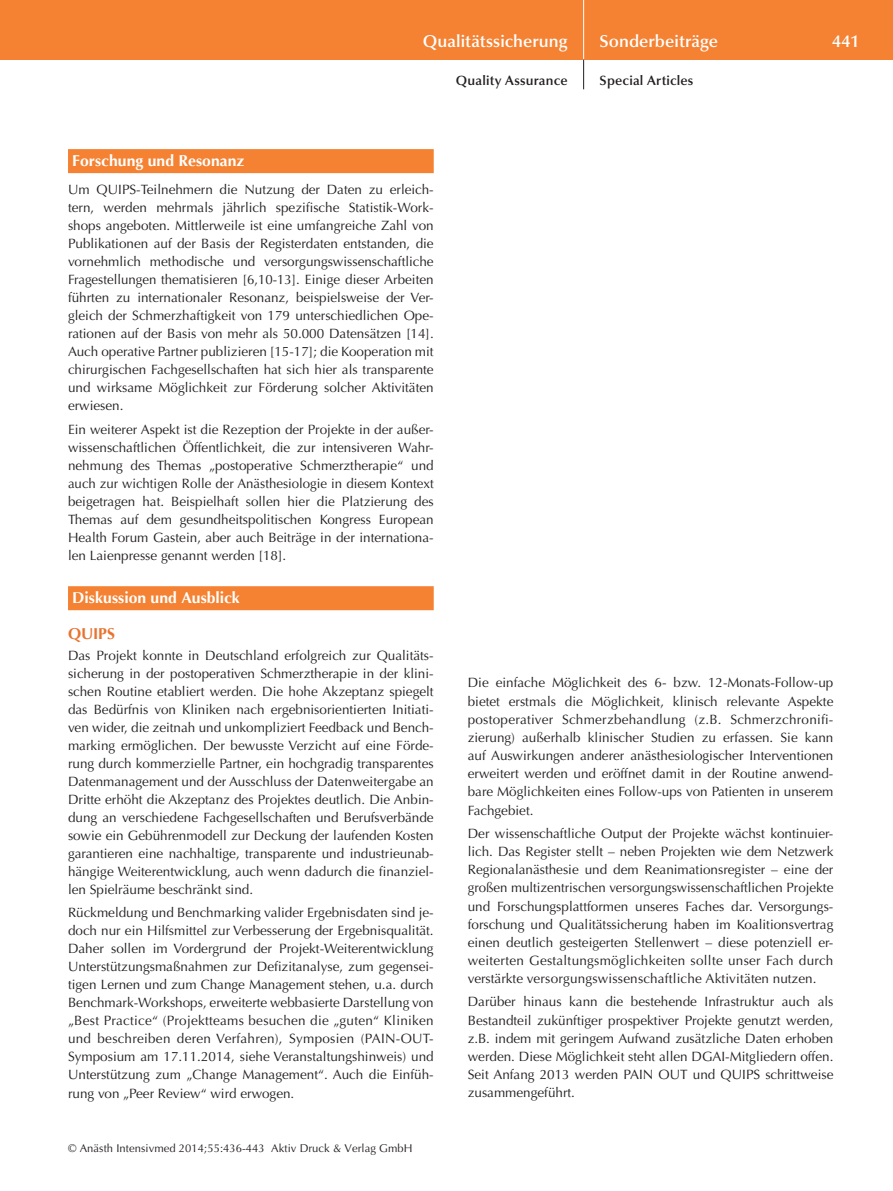
<style>
.page{position:relative;width:893px;height:1191px;background:#fff}
.page>*{position:absolute;margin:0;border:0;box-sizing:border-box;transform-origin:0 0}
.t1{font:600 17.25px "Optima";letter-spacing:.005em;color:#fff}
.t2{font:700 15.75px "Optima";color:#fff}
.t3{font:700 15.75px "Optima";letter-spacing:-.005em;color:#e8732f}
.t4{font:13.5px/18px "Optima";color:#231f20;text-align:justify}
.t5{font:600 13.5px "Optima";letter-spacing:.015em;color:#231f20}
.t6{font:11.25px "Optima";letter-spacing:.005em;color:#231f20}
</style>
<div class="page">
<div style="left:0;top:0;width:893px;height:60px;background:#f48232"></div>
<hr style="left:583px;top:0;width:1px;height:60px;background:#fff">
<svg style="left:583px;top:60px;width:1px;height:29px"></svg>
<div style="left:68px;top:149px;width:366px;height:24px;background:#f48232"></div>
<div style="left:68px;top:586px;width:366px;height:24px;background:#f48232"></div>
<p class="t1" style="left:423px;top:31px;width:146px">Qualitätssicherung</p>
<p class="t1" style="left:600px;top:31px;width:120px">Sonderbeiträge</p>
<p class="t1" style="left:832px;top:31px;width:28px">441</p>
<p class="t5" style="left:456px;top:73px;width:113px">Quality Assurance</p>
<p class="t5" style="left:600px;top:73px;width:95px">Special Articles</p>
<p class="t2" style="left:72px;top:152px;width:174px">Forschung und Resonanz</p>
<p class="t4" style="left:68px;top:181px;width:367px">Um QUIPS-Teilnehmern die Nutzung der Daten zu erleich&shy;tern, werden mehrmals jährlich spezifische Statistik-Work&shy;shops angeboten. Mittlerweile ist eine umfangreiche Zahl von Publikationen auf der Basis der Registerdaten entstanden, die vornehmlich methodische und versorgungswissenschaftliche Fragestellungen thematisieren [6,10-13]. Einige dieser Arbeiten führten zu internationaler Resonanz, beispielsweise der Ver&shy;gleich der Schmerzhaftigkeit von 179 unterschiedlichen Ope&shy;rationen auf der Basis von mehr als 50.000 Datensätzen [14].<br>Auch operative Partner publizieren [15-17]; die Kooperation mit chirurgischen Fachgesellschaften hat sich hier als transparente und wirksame Möglichkeit zur Förderung solcher Aktivitäten erwiesen.</p>
<p class="t4" style="left:68px;top:420px;width:367px">Ein weiterer Aspekt ist die Rezeption der Projekte in der außer&shy;wissenschaftlichen Öffentlichkeit, die zur intensiveren Wahr&shy;nehmung des Themas „postoperative Schmerztherapie“ und auch zur wichtigen Rolle der Anästhesiologie in diesem Kontext beigetragen hat. Beispielhaft sollen hier die Platzierung des Themas auf dem gesundheitspolitischen Kongress European Health Forum Gastein, aber auch Beiträge in der internationa&shy;len Laienpresse genannt werden [18].</p>
<p class="t2" style="left:72px;top:589px;width:169px">Diskussion und Ausblick</p>
<p class="t3" style="left:68px;top:624px;width:48px">QUIPS</p>
<p class="t4" style="left:68px;top:646px;width:367px;text-align:left">Das Projekt konnte in Deutschland erfolgreich zur Qualitäts&shy;sicherung in der postoperativen Schmerztherapie in der klini&shy;schen Routine etabliert werden. Die hohe Akzeptanz spiegelt das Bedürfnis von Kliniken nach ergebnisorientierten Initiati-‑ ven wider, die zeitnah und unkompliziert Feedback und Bench&shy;marking ermöglichen. Der bewusste Verzicht auf eine Förde&shy;rung durch kommerzielle Partner, ein hochgradig transparentes Datenmanagement und der Ausschluss der Datenweitergabe an Dritte erhöht die Akzeptanz des Projektes deutlich. Die Anbin&shy;dung an verschiedene Fachgesellschaften und Berufsverbände sowie ein Gebührenmodell zur Deckung der laufenden Kosten garantieren eine nachhaltige, transparente und industrieunab&shy;hängige Weiterentwicklung, auch wenn dadurch die finanziel&shy;len Spielräume beschränkt sind.</p>
<p class="t4" style="left:68px;top:904px;width:367px">Rückmeldung und Benchmarking valider Ergebnisdaten sind je&shy;doch nur ein Hilfsmittel zur Verbesserung der Ergebnisqualität.<br>Daher sollen im Vordergrund der Projekt-Weiterentwicklung Unterstützungsmaßnahmen zur Defizitanalyse, zum gegensei&shy;tigen Lernen und zum Change Management stehen, u.a. durch Benchmark-Workshops, erweiterte webbasierte Darstellung von „Best Practice“ (Projektteams besuchen die „guten“ Kliniken und beschreiben deren Verfahren), Symposien (PAIN-OUT-Symposium am 17.11.2014, siehe Veranstaltungshinweis) und Unterstützung zum „Change Management“. Auch die Einfüh&shy;rung von „Peer Review“ wird erwogen.</p>
<p class="t6" style="left:68px;top:1142px;width:346px">© Anästh Intensivmed 2014;55:436-443 Aktiv Druck &amp; Verlag GmbH</p>
<p class="t4" style="left:468px;top:674px;width:367px">Die einfache Möglichkeit des 6- bzw. 12-Monats-Follow-up bietet erstmals die Möglichkeit, klinisch relevante Aspekte postoperativer Schmerzbehandlung (z.B. Schmerzchronifi&shy;zierung) außerhalb klinischer Studien zu erfassen. Sie kann auf Auswirkungen anderer anästhesiologischer Interventionen erweitert werden und eröffnet damit in der Routine anwend&shy;bare Möglichkeiten eines Follow-ups von Patienten in unserem Fachgebiet.</p>
<p class="t4" style="left:468px;top:824px;width:367px">Der wissenschaftliche Output der Projekte wächst kontinuier&shy;lich. Das Register stellt – neben Projekten wie dem Netzwerk Regionalanästhesie und dem Reanimationsregister – eine der großen multizentrischen versorgungswissenschaftlichen Projekte und Forschungsplattformen unseres Faches dar. Versorgungs&shy;forschung und Qualitätssicherung haben im Koalitionsvertrag einen deutlich gesteigerten Stellenwert – diese potenziell er&shy;weiterten Gestaltungsmöglichkeiten sollte unser Fach durch verstärkte versorgungswissenschaftliche Aktivitäten nutzen.</p>
<p class="t4" style="left:468px;top:993px;width:367px">Darüber hinaus kann die bestehende Infrastruktur auch als Bestandteil zukünftiger prospektiver Projekte genutzt werden, z.B. indem mit geringem Aufwand zusätzliche Daten erhoben werden. Diese Möglichkeit steht allen DGAI-Mitgliedern offen.<br>Seit Anfang 2013 werden PAIN OUT und QUIPS schrittweise zusammengeführt.</p>
</div>
